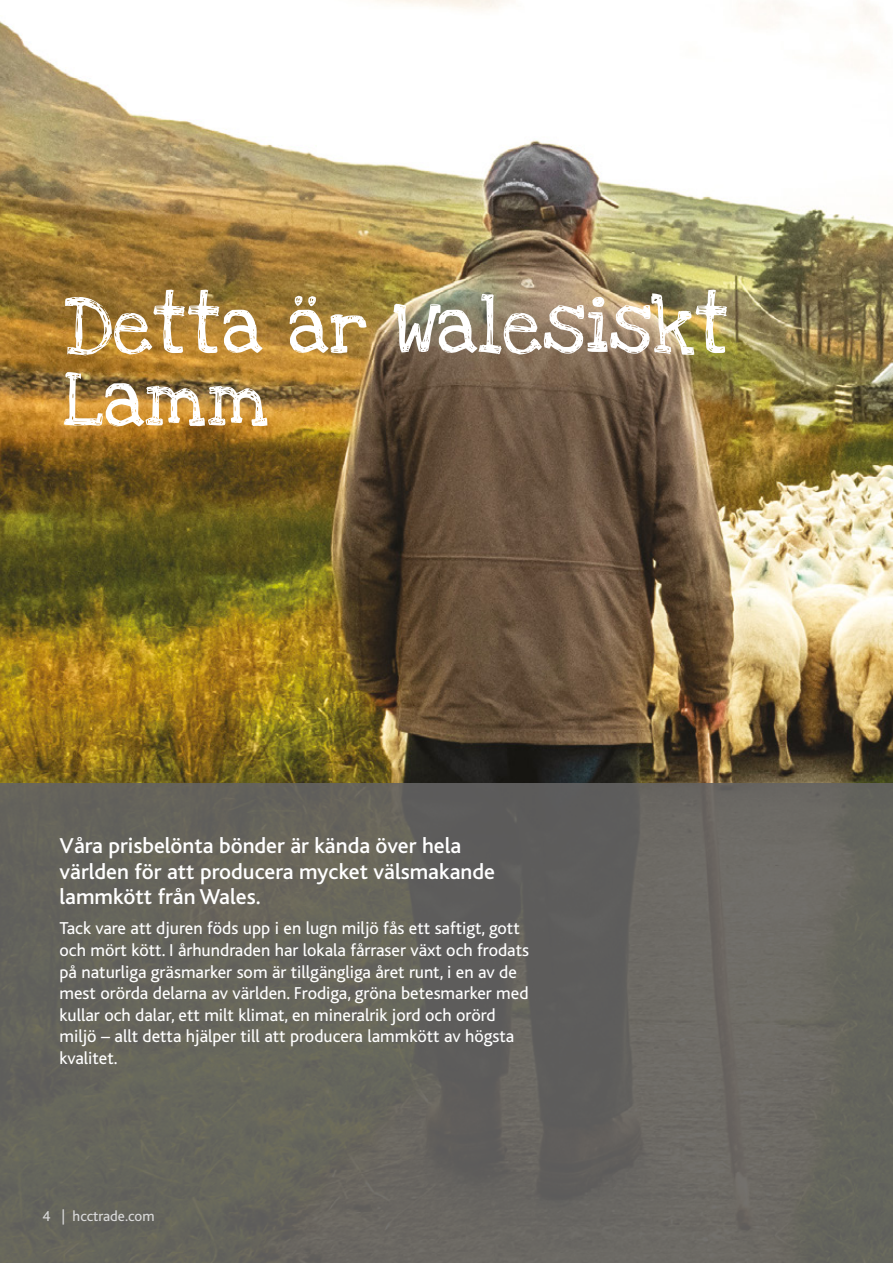
<style>
.page{position:relative;width:893px;height:1263px;background:#fff}
.page>*{position:absolute;margin:0;border:0;box-sizing:border-box;transform-origin:0 0}
.t1{font:57px/73.5px "Welsh Lamb Distressed";color:#fff}
.t2{font:500 22.5px/25.5px "Bliss";color:#fff}
.t3{font:18px/21.6px "Bliss";color:#fff}
.t4{font:15px "Bliss";color:#dadada}
</style>
<div class="page">
<img style="left:0;top:0;width:893px;height:783px">
<div style="left:0;top:783px;width:893px;height:480px;background:#66655c"></div>
<h1 class="t1" style="left:64px;top:292px;width:667px">Detta är Walesiskt<br>Lamm</h1>
<p class="t2" style="left:60px;top:833px;width:437px">Våra prisbelönta bönder är kända över hela världen för att producera mycket välsmakande lammkött från Wales.</p>
<p class="t3" style="left:60px;top:918px;width:471px">Tack vare att djuren föds upp i en lugn miljö fås ett saftigt, gott och mört kött. I århundraden har lokala fårraser växt och frodats på naturliga gräsmarker som är tillgängliga året runt, i en av de mest orörda delarna av världen. Frodiga, gröna betesmarker med kullar och dalar, ett milt klimat, en mineralrik jord och orörd miljö – allt detta hjälper till att producera lammkött av högsta kvalitet.</p>
<p class="t4" style="left:43px;top:1208px;width:114px">4 | hcctrade.com</p>
</div>
